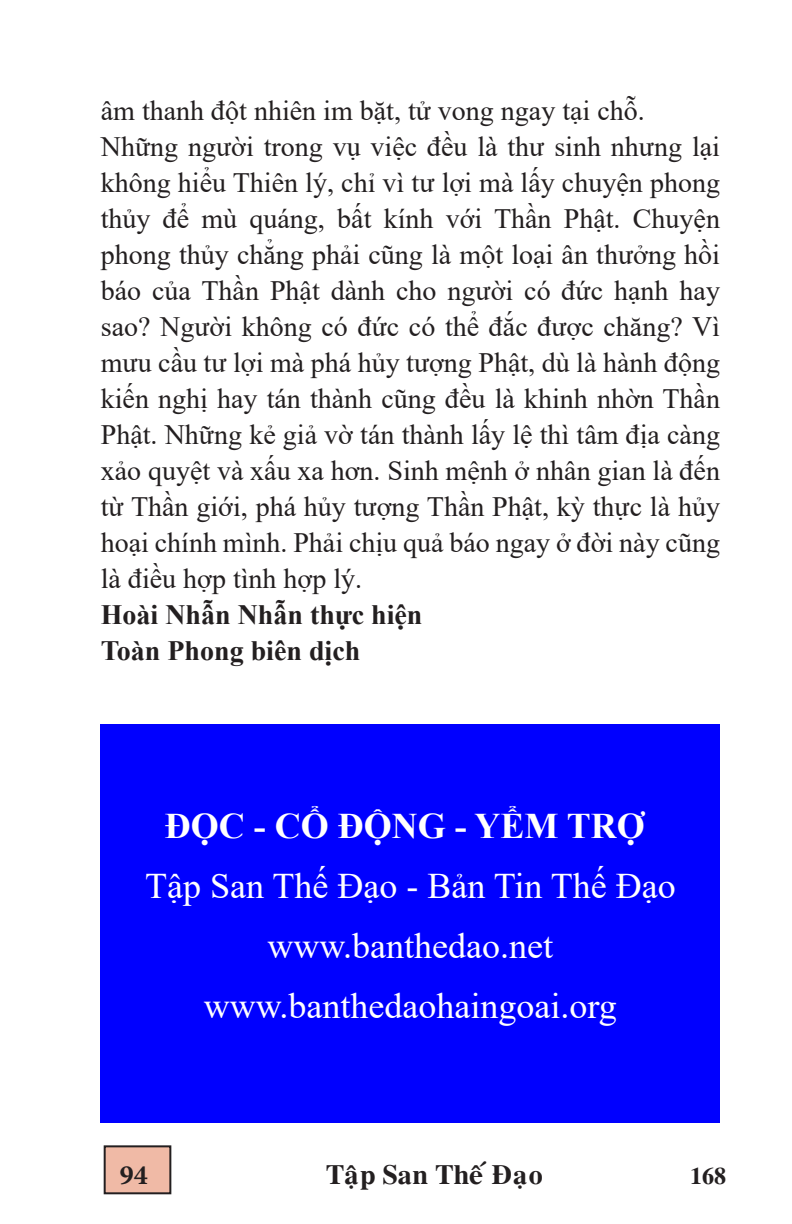
<style>
.page{position:relative;width:792px;height:1224px;background:#fff}
.page>*{position:absolute;margin:0;border:0;box-sizing:border-box;transform-origin:0 0}
.t1{font:36px/60px "Times New Roman";color:#fff;text-align:center}
.t2{font:700 36px "Times New Roman";color:#fff}
.t3{font:28px/36px "Times New Roman";color:#231f20}
.t4{font:700 28px/36px "Times New Roman";color:#231f20}
.t5{font:28px "VNI Times Bold";color:#231f20}
.t6{font:700 28px "Minion Pro";color:#231f20}
.t7{font:24px "VNI Times Bold";color:#231f20}
</style>
<div class="page">
<div style="left:105px;top:1146px;width:65px;height:47px;background:#f0baa6"></div>
<div style="left:104px;top:1145px;width:67px;height:49px;border:2px solid #231f20"></div>
<div style="left:101px;top:724px;width:619px;height:399px;background:#00f"></div>
<p class="t3" style="left:101px;top:92px;width:621px">âm thanh đột nhiên im bặt, tử vong ngay tại chỗ.<br>Những người trong vụ việc đều là thư sinh nhưng lại không hiểu Thiên lý, chỉ vì tư lợi mà lấy chuyện phong thủy để mù quáng, bất kính với Thần Phật. Chuyện phong thủy chẳng phải cũng là một loại ân thưởng hồi báo của Thần Phật dành cho người có đức hạnh hay sao? Người không có đức có thể đắc được chăng? Vì mưu cầu tư lợi mà phá hủy tượng Phật, dù là hành động kiến nghị hay tán thành cũng đều là khinh nhờn Thần Phật. Những kẻ giả vờ tán thành lấy lệ thì tâm địa càng xảo quyệt và xấu xa hơn. Sinh mệnh ở nhân gian là đến từ Thần giới, phá hủy tượng Thần Phật, kỳ thực là hủy hoại chính mình. Phải chịu quả báo ngay ở đời này cũng là điều hợp tình hợp lý.</p>
<p class="t4" style="left:101px;top:596px;width:323px">Hoài Nhẫn Nhẫn thực hiện<br>Toàn Phong biên dịch</p>
<p class="t2" style="left:165px;top:800px;width:481px">ĐỌC - CỔ ĐỘNG - YỂM TRỢ</p>
<p class="t1" style="left:145px;top:855px;width:532px">Tập San Thế Đạo - Bản Tin Thế Đạo www.banthedao.net www.banthedaohaingoai.org</p>
<p class="t6" style="left:120px;top:1155px;width:29px">94</p>
<p class="t5" style="left:326px;top:1153px;width:219px">Taäp San Theá Ñaïo</p>
<p class="t7" style="left:690px;top:1157px;width:37px">168</p>
</div>
